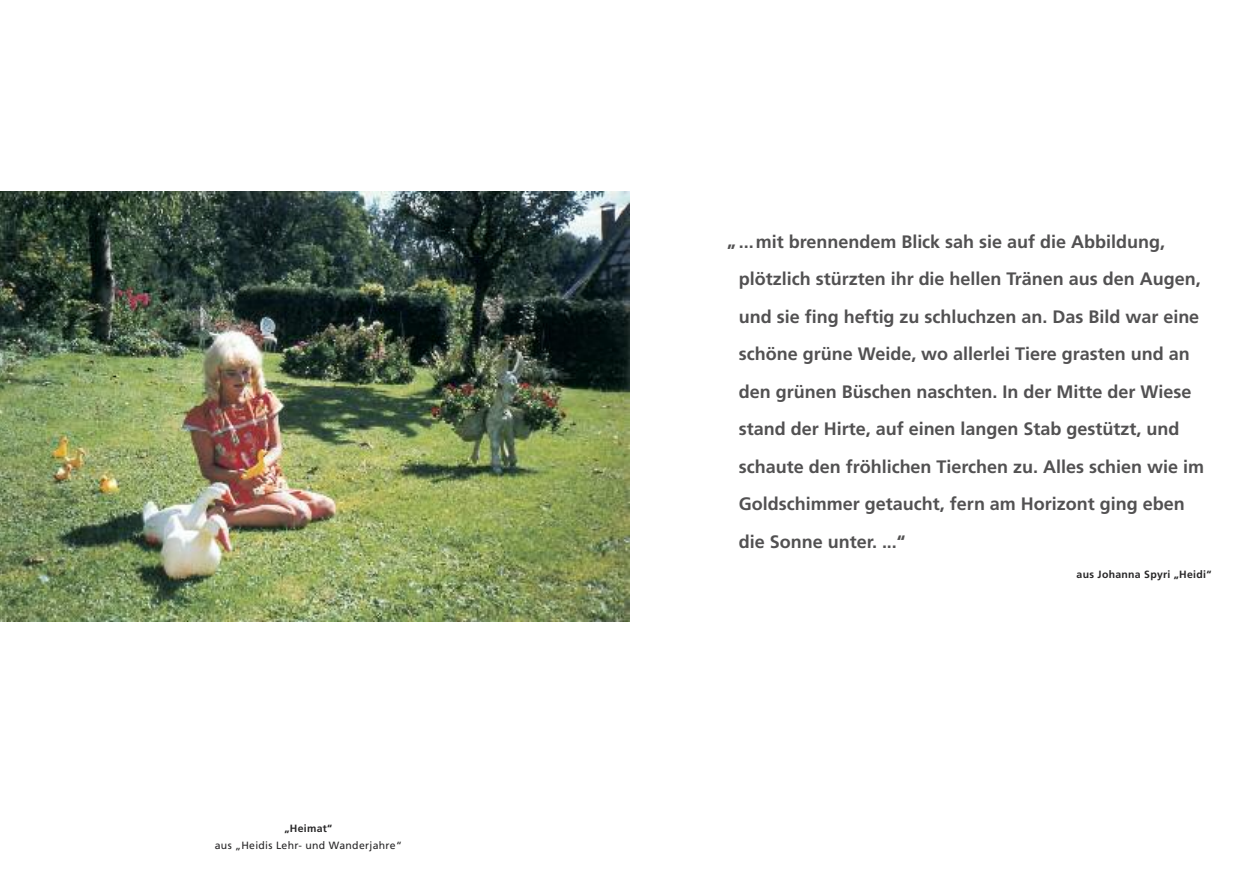
<style>
.page{position:relative;width:1259px;height:893px;background:#fff}
.page>*{position:absolute;margin:0;border:0;box-sizing:border-box;transform-origin:0 0}
.t1{font:700 18px/37.5px "Frutiger";color:#525152}
.t2{font:700 10.5px "Frutiger";letter-spacing:.025em;color:#272627}
.t3{font:10.5px "Frutiger";letter-spacing:.025em;color:#272627}
</style>
<div class="page">
<img style="left:0;top:191px;width:629px;height:431px">
<p class="t2" style="left:284px;top:824px;width:49px">„Heimat“</p>
<p class="t3" style="left:215px;top:841px;width:188px">aus „Heidis Lehr- und Wanderjahre“</p>
<p class="t1" style="left:727px;top:224px;width:439px">„ ...mit brennendem Blick sah sie auf die Abbildung,</p>
<p class="t1" style="left:739px;top:261px;width:467px">plötzlich stürzten ihr die hellen Tränen aus den Augen, und sie fing heftig zu schluchzen an. Das Bild war eine schöne grüne Weide, wo allerlei Tiere grasten und an den grünen Büschen naschten. In der Mitte der Wiese stand der Hirte, auf einen langen Stab gestützt, und schaute den fröhlichen Tierchen zu. Alles schien wie im Goldschimmer getaucht, fern am Horizont ging eben die Sonne unter. ...“</p>
<p class="t2" style="left:1076px;top:570px;width:136px">aus Johanna Spyri „Heidi“</p>
</div>
